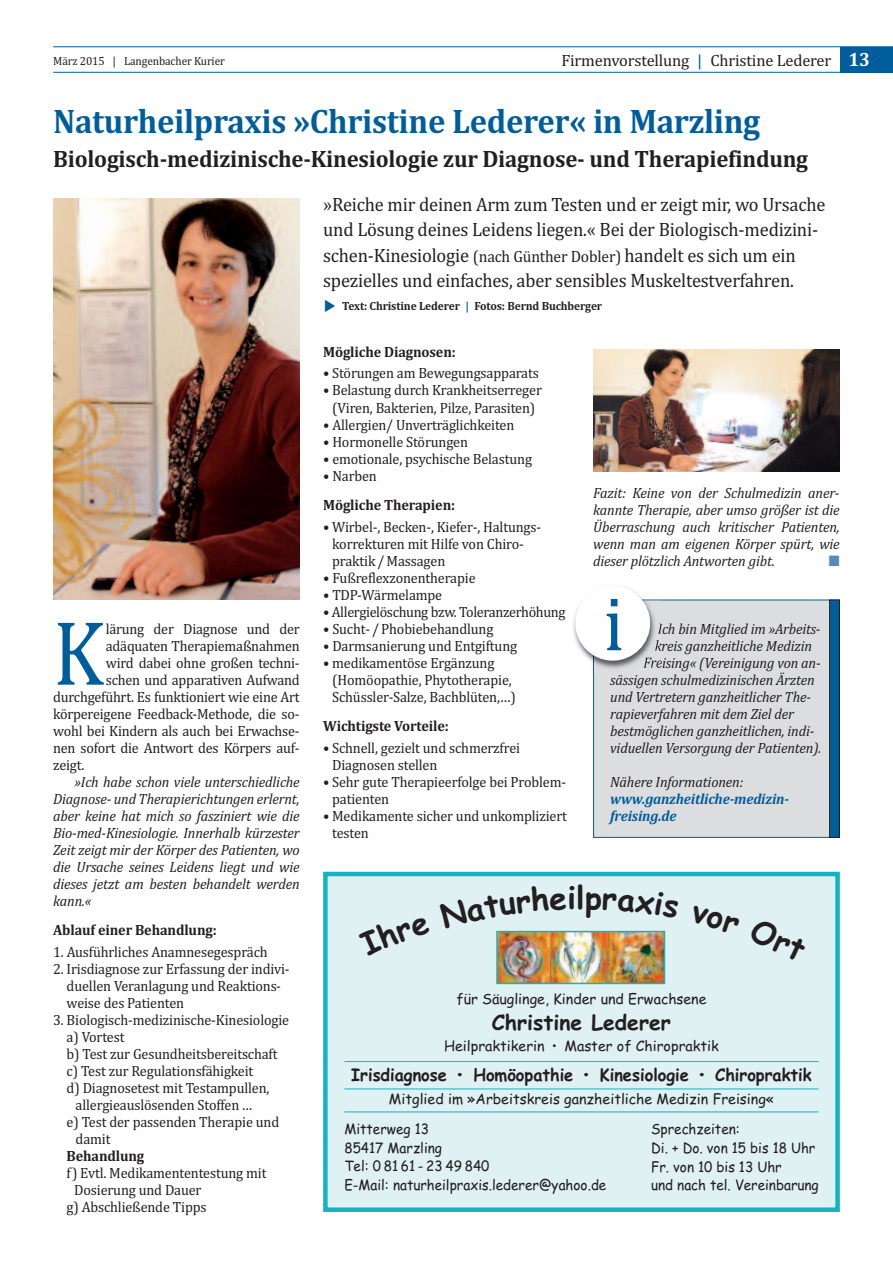
<style>
.page{position:relative;width:893px;height:1263px;background:#fff}
.page>*{position:absolute;margin:0;border:0;box-sizing:border-box;transform-origin:0 0}
.t1{font:92.7px "Cambria";color:#005d9c;scale:.87 1}
.t2{font:78px "Cambria";color:#005d9c;scale:.95 1}
.t3{font:700 34.5px "Cambria";letter-spacing:-.01em;color:#005d9c;scale:.95 1}
.t4{font:31.5px "Comic Sans MS Bold+HWHXLZ";color:#231f20}
.t5{font:700 24px "Cambria";letter-spacing:-.01em;color:#231f20;scale:.95 1}
.t6{font:21.15px "Comic Sans MS Bold+HWHXLZ";color:#231f20}
.t7{font:19.5px/25.5px "Cambria";letter-spacing:-.01em;color:#231f20;scale:.95 1}
.t8{font:17.25px "Comic Sans MS Bold+HWHXLZ";color:#231f20;scale:.95 1}
.t9{font:16.5px "Cambria";letter-spacing:-.01em;color:#231f20}
.t10{font:15px/17px "Cambria";letter-spacing:-.01em;color:#231f20;scale:.95 1}
.t11{font:italic 15px/17px "Cambria";letter-spacing:-.01em;color:#231f20;text-align:justify;scale:.95 1}
.t12{font:700 15px "Cambria";letter-spacing:-.01em;color:#231f20;scale:.95 1}
.t13{font:italic 700 15px/17px "Cambria";letter-spacing:-.01em;color:#005d9c;scale:.95 1}
.t14{font:15px "Zapf Dingbats";color:#5a8abd;scale:.95 1}
.t15{font:14.25px/18.6px "Comic Sans MS+TSRRKU";color:#231f20;scale:.95 1}
.t16{font:14.25px/29.8px "Comic Sans MS+TSRRKU";color:#231f20}
.t17{font:700 12px "Cambria";letter-spacing:-.01em;color:#231f20;scale:.95 1}
.t18{font:12px "Cambria";letter-spacing:-.01em;color:#231f20;scale:.95 1}
.s1{color:#005d9c}
.s2{font-weight:700;font-size:19.5px;color:#fff}
.s3{font-size:16.5px}
</style>
<div class="page">
<hr style="left:53px;top:46px;width:840px;height:1px;background:#005d9c">
<hr style="left:53px;top:72px;width:840px;height:1px;background:#005d9c">
<div style="left:840px;top:47px;width:53px;height:25px;background:#005d9c"></div>
<div style="left:328px;top:876px;width:507px;height:331px;background:#e0f1f4"></div>
<div style="left:323px;top:872px;width:517px;height:340px;border:4px solid #13b3c3"></div>
<img style="left:499px;top:934px;width:163px;height:47px">
<div style="left:496px;top:931px;width:169px;height:53px;border:2px solid #13b3c3"></div>
<hr style="left:344px;top:1061px;width:475px;height:1px;background:#13b3c3">
<hr style="left:344px;top:1088px;width:475px;height:1px;background:#13b3c3">
<hr style="left:344px;top:1111px;width:475px;height:1px;background:#13b3c3">
<div style="left:594px;top:600px;width:245px;height:237px;background:#dcdddf"></div>
<div style="left:830px;top:600px;width:9px;height:237px;background:#005d9c"></div>
<div style="left:829px;top:600px;width:11px;height:238px;border:1px solid #231f20"></div>
<img style="left:573px;top:587px;width:88px;height:82px">
<img style="left:642px;top:600px;width:19px;height:1px">
<img style="left:593px;top:656px;width:1px;height:16px">
<svg style="left:658px;top:623px;width:3px;height:11px"></svg>
<svg style="left:655px;top:640px;width:6px;height:12px"></svg>
<img style="left:643px;top:658px;width:18px;height:10px">
<div style="left:575px;top:586px;width:75px;height:75px;background:#fff;border-radius:50%"></div>
<img style="left:53px;top:198px;width:247px;height:402px">
<img style="left:593px;top:350px;width:247px;height:121px">
<p class="t18" style="left:53px;top:53px;width:182px">März 2015 | Langenbacher Kurier</p>
<p class="t9" style="left:561px;top:50px;width:310px">Firmenvorstellung <span class="s1">|</span> Christine Lederer <span class="s2">13</span></p>
<h3 class="t3" style="left:53px;top:101px;width:746px">Naturheilpraxis »Christine Lederer« in Marzling</h3>
<h3 class="t5" style="left:53px;top:145px;width:796px">Biologisch-medizinische-Kinesiologie zur Diagnose- und Therapiefindung</h3>
<p class="t7" style="left:323px;top:191px;width:530px">»Reiche mir deinen Arm zum Testen und er zeigt mir, wo Ursache und Lösung deines Leidens liegen.« Bei der Biologisch-medizini&shy;schen-Kinesiologie <span class="s3">(nach Günther Dobler)</span> handelt es sich um ein spezielles und einfaches, aber sensibles Muskeltestverfahren.</p>
<h1 class="t1" style="left:53px;top:598px;width:60px">K</h1>
<p class="t10" style="left:106px;top:620px;width:206px">lärung der Diagnose und der</p>
<p class="t10" style="left:106px;top:637px;width:206px">adäquaten Therapiemaßnahmen</p>
<p class="t10" style="left:106px;top:654px;width:205px">wird dabei ohne großen techni-</p>
<p class="t10" style="left:106px;top:671px;width:206px">schen und apparativen Aufwand</p>
<p class="t10" style="left:53px;top:688px;width:261px">durchgeführt. Es funktioniert wie eine Art</p>
<p class="t10" style="left:53px;top:705px;width:261px">körpereigene Feedback-Methode, die so-</p>
<p class="t10" style="left:53px;top:722px;width:261px">wohl bei Kindern als auch bei Erwachse-</p>
<p class="t10" style="left:53px;top:739px;width:261px">nen sofort die Antwort des Körpers auf-</p>
<p class="t10" style="left:53px;top:756px;width:34px">zeigt.</p>
<p class="t11" style="left:53px;top:773px;width:261px;text-indent:21px">»Ich habe schon viele unterschiedliche Diagnose- und Therapierichtungen erlernt, aber keine hat mich so fasziniert wie die Bio-med-Kinesiologie. Innerhalb kürzester Zeit zeigt mir der Körper des Patienten, wo die Ursache seines Leidens liegt und wie dieses jetzt am besten behandelt werden kann.«</p>
<p class="t12" style="left:53px;top:921px;width:174px">Ablauf einer Behandlung:</p>
<p class="t10" style="left:53px;top:943px;width:227px">1. Ausführliches Anamnesegespräch</p>
<p class="t10" style="left:67px;top:960px;width:236px;text-indent:-13px">2. Irisdiagnose zur Erfassung der indivi&shy;duellen Veranlagung und Reaktions&shy;weise des Patienten</p>
<p class="t10" style="left:53px;top:1011px;width:250px">3. Biologisch-medizinische-Kinesiologie</p>
<p class="t10" style="left:67px;top:1028px;width:62px">a) Vortest</p>
<p class="t10" style="left:67px;top:1045px;width:224px">b) Test zur Gesundheitsbereitschaft</p>
<p class="t10" style="left:67px;top:1062px;width:198px">c) Test zur Regulationsfähigkeit</p>
<p class="t10" style="left:67px;top:1079px;width:215px">d) Diagnosetest mit Testampullen,</p>
<p class="t10" style="left:76px;top:1096px;width:187px">allergieauslösenden Stoffen…</p>
<p class="t10" style="left:67px;top:1113px;width:225px">e) Test der passenden Therapie und</p>
<p class="t10" style="left:76px;top:1130px;width:38px">damit</p>
<p class="t12" style="left:67px;top:1147px;width:83px">Behandlung</p>
<p class="t10" style="left:67px;top:1164px;width:212px">f) Evtl. Medikamententestung mit</p>
<p class="t10" style="left:74px;top:1181px;width:136px">Dosierung und Dauer</p>
<p class="t10" style="left:67px;top:1198px;width:149px">g) Abschließende Tipps</p>
<p class="t17" style="left:342px;top:299px;width:275px">Text: Christine Lederer <span class="s1">|</span> Fotos: Bernd Buchberger</p>
<p class="t12" style="left:323px;top:343px;width:141px">Mögliche Diagnosen:</p>
<p class="t10" style="left:323px;top:365px;width:229px">• Störungen am Bewegungsapparats</p>
<p class="t10" style="left:323px;top:382px;width:232px;text-align:center">• Belastung durch Krankheitserreger (Viren, Bakterien, Pilze, Parasiten)</p>
<p class="t10" style="left:323px;top:416px;width:203px">• Allergien/ Unverträglichkeiten</p>
<p class="t10" style="left:323px;top:433px;width:154px">• Hormonelle Störungen</p>
<p class="t10" style="left:323px;top:450px;width:221px">• emotionale, psychische Belastung</p>
<p class="t10" style="left:323px;top:467px;width:58px">• Narben</p>
<p class="t12" style="left:323px;top:496px;width:140px">Mögliche Therapien:</p>
<p class="t10" style="left:332px;top:518px;width:222px;text-indent:-9px">• Wirbel-, Becken-, Kiefer-, Haltungs&shy;korrekturen mit Hilfe von Chiro&shy;praktik / Massagen</p>
<p class="t10" style="left:323px;top:569px;width:162px">• Fußreflexzonentherapie</p>
<p class="t10" style="left:323px;top:586px;width:127px">• TDP-Wärmelampe</p>
<p class="t10" style="left:323px;top:603px;width:257px">• Allergielöschung bzw. Toleranzerhöhung</p>
<p class="t10" style="left:323px;top:620px;width:181px">• Sucht- /Phobiebehandlung</p>
<p class="t10" style="left:323px;top:637px;width:206px">• Darmsanierung und Entgiftung</p>
<p class="t10" style="left:332px;top:654px;width:195px;text-indent:-9px">• medikamentöse Ergänzung (Homöopathie, Phytotherapie,<br>Schüssler-Salze, Bachblüten,…)</p>
<p class="t12" style="left:323px;top:717px;width:134px">Wichtigste Vorteile:</p>
<p class="t10" style="left:332px;top:739px;width:199px;text-indent:-9px">• Schnell, gezielt und schmerzfrei<br>Diagnosen stellen</p>
<p class="t10" style="left:332px;top:773px;width:248px;text-indent:-9px">• Sehr gute Therapieerfolge bei Problem&shy;patienten</p>
<p class="t10" style="left:332px;top:807px;width:249px;text-indent:-9px">• Medikamente sicher und unkompliziert testen</p>
<p class="t11" style="left:593px;top:484px;width:261px">Fazit: Keine von der Schulmedizin aner&shy;kannte Therapie, aber umso größer ist die Überraschung auch kritischer Patienten, wenn man am eigenen Körper spürt, wie dieser plötzlich Antworten gibt.</p>
<p class="t14" style="left:829px;top:552px;width:13px">■</p>
<h2 class="t2" style="left:604px;top:578px;width:23px">i</h2>
<p class="t11" style="left:658px;top:620px;width:173px">Ich bin Mitglied im »Arbeits-</p>
<p class="t11" style="left:655px;top:637px;width:167px">kreis ganzheitliche Medizin</p>
<p class="t11" style="left:643px;top:654px;width:188px">Freising« (Vereinigung von an-</p>
<p class="t11" style="left:610px;top:671px;width:217px">sässigen schulmedizinischen Ärzten</p>
<p class="t11" style="left:610px;top:688px;width:213px">und Vertretern ganzheitlicher The-</p>
<p class="t11" style="left:610px;top:705px;width:195px">rapieverfahren mit dem Ziel der</p>
<p class="t11" style="left:610px;top:722px;width:216px">bestmöglichen ganzheitlichen, indi-</p>
<p class="t11" style="left:610px;top:739px;width:224px">viduellen Versorgung der Patienten).</p>
<p class="t11" style="left:610px;top:773px;width:142px">Nähere Informationen:</p>
<p class="t13" style="left:610px;top:790px;width:190px">www.ganzheitliche-medizin&shy;freising.de</p>
<h3 class="t4" style="left:576px;top:879px;width:10px">l</h3>
<p class="t16" style="left:456px;top:984px;width:252px">für Säuglinge, Kinder und Erwachsene</p>
<h3 class="t6" style="left:492px;top:1010px;width:181px">Christine Lederer</h3>
<p class="t16" style="left:444px;top:1031px;width:276px">Heilpraktikerin • Master of Chiropraktik</p>
<p class="t8" style="left:351px;top:1064px;width:486px">Irisdiagnose • Homöopathie • Kinesiologie • Chiropraktik</p>
<p class="t16" style="left:344px;top:1084px;width:431px;text-indent:44px">Mitglied im »Arbeitskreis ganzheitliche Medizin Freising«<br>Mitterweg 13</p>
<p class="t15" style="left:344px;top:1138px;width:277px">85417 Marzling<br>Tel: 0 81 61 - 23 49 840<br>E-Mail: naturheilpraxis.lederer@yahoo.de</p>
<p class="t15" style="left:651px;top:1120px;width:178px">Sprechzeiten:<br>Di. + Do. von 15 bis 18 Uhr<br>Fr. von 10 bis 13 Uhr<br>und nach tel. Vereinbarung</p>
</div>
